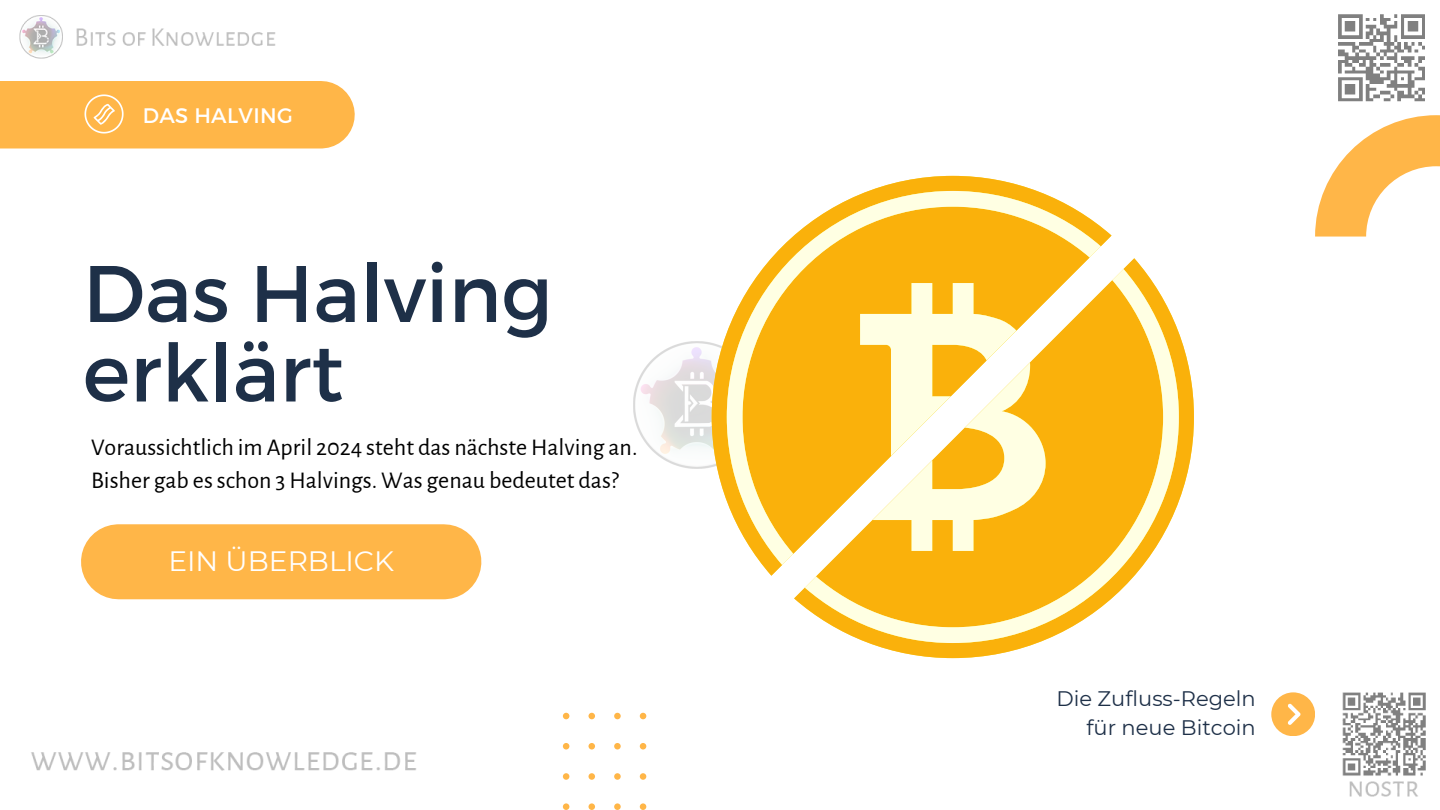
<style>
.page{position:relative;width:1440px;height:810px;background:#fff}
.page>*{position:absolute;margin:0;border:0;box-sizing:border-box;transform-origin:0 0}
.t1{font:80px "Montserrat";color:#1e3048}
.t2{font:28px "Montserrat";color:#fff}
.t3{font:24px/33px "Alegreya Sans";color:#000}
.t4{font:21px/29.2px "Montserrat";color:#1e3048;text-align:right}
.t5{font:21px "Montserrat";letter-spacing:.015em;color:#fff}
</style>
<div class="page">
<img style="left:0;top:14px;width:1426px;height:794px">
<img style="left:633px;top:341px;width:79px;height:128px">
<svg style="left:1271px;top:692px;width:44px;height:44px"></svg>
<div style="left:0;top:81px;width:321px;height:67px;background:#ffb648"></div>
<div style="left:118px;top:524px;width:326px;height:75px;background:#ffb648"></div>
<svg style="left:85px;top:94px;width:38px;height:40px"></svg>
<svg style="left:1315px;top:115px;width:125px;height:122px"></svg>
<svg style="left:563px;top:713px;width:83px;height:97px"></svg>
<svg style="left:794px;top:258px;width:400px;height:400px"></svg>
<svg style="left:712px;top:176px;width:400px;height:400px"></svg>
<svg style="left:805px;top:269px;width:374px;height:374px;fill:#fab10b"></svg>
<svg style="left:727px;top:191px;width:374px;height:374px;fill:#fab10b"></svg>
<svg style="left:860px;top:283px;width:186px;height:268px"></svg>
<h1 class="t5" style="left:143px;top:101px;width:151px">DAS HALVING</h1>
<p class="t1" style="left:83px;top:242px;width:471px">Das Halving</p>
<p class="t1" style="left:83px;top:321px;width:262px">erklärt</p>
<p class="t3" style="left:91px;top:431px;width:548px">Voraussichtlich im April 2024 steht das nächste Halving an.<br>Bisher gab es schon 3 Halvings. Was genau bedeutet das?</p>
<p class="t2" style="left:168px;top:544px;width:227px">EIN ÜBERBLICK</p>
<h4 class="t4" style="left:1056px;top:684px;width:201px">Die Zufluss-Regeln für neue Bitcoin</h4>
</div>
